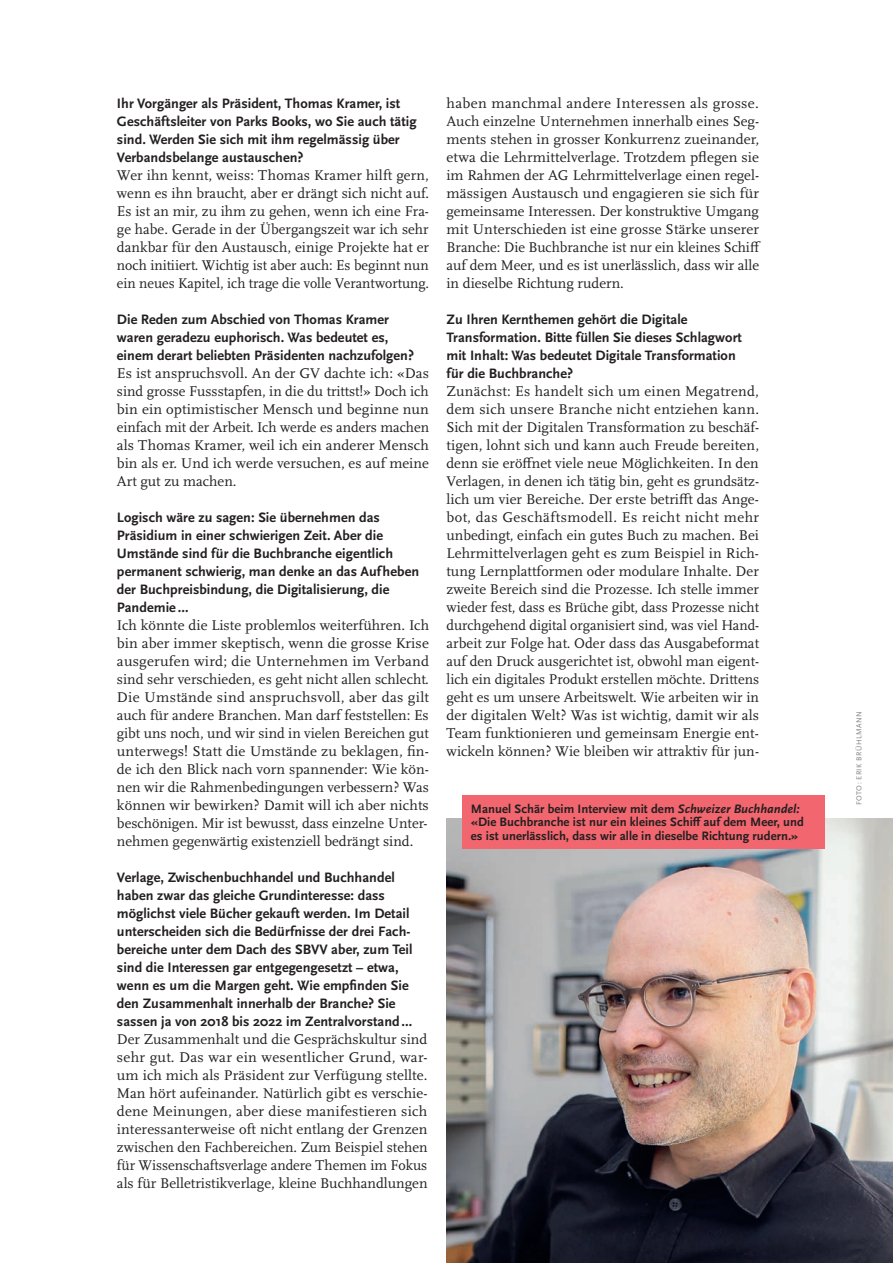
<style>
.page{position:relative;width:893px;height:1263px;background:#fff}
.page>*{position:absolute;margin:0;border:0;box-sizing:border-box;transform-origin:0 0}
.t1{font:14.7px/18px "Scala OT";color:#231f20;text-align:justify}
.t2{font:700 14.25px/18px "Scala Sans OT";letter-spacing:.005em;color:#231f20}
.t3{font:700 12.75px/13.5px "Scala Sans OT";letter-spacing:.005em;color:#231f20}
.t4{font:7.5px "Scala Sans OT";letter-spacing:.06em;color:#808285}
.s1{font-style:italic}
</style>
<div class="page">
<img style="left:446px;top:819px;width:447px;height:444px">
<div style="left:462px;top:795px;width:363px;height:53px;background:#f1666f"></div>
<p class="t2" style="left:117px;top:95px;width:301px">Ihr Vorgänger als Präsident, Thomas Kramer, ist Geschäftsleiter von Parks Books, wo Sie auch tätig sind. Werden Sie sich mit ihm regelmässig über Verbandsbelange austauschen?</p>
<p class="t1" style="left:117px;top:167px;width:314px">Wer ihn kennt, weiss: Thomas Kramer hilft gern, wenn es ihn braucht, aber er drängt sich nicht auf.<br>Es ist an mir, zu ihm zu gehen, wenn ich eine Fra&shy;ge habe. Gerade in der Übergangszeit war ich sehr dankbar für den Austausch, einige Projekte hat er noch initiiert. Wichtig ist aber auch: Es beginnt nun ein neues Kapitel, ich trage die volle Verantwortung.</p>
<p class="t2" style="left:117px;top:311px;width:299px">Die Reden zum Abschied von Thomas Kramer waren geradezu euphorisch. Was bedeutet es, einem derart beliebten Präsidenten nachzufolgen?</p>
<p class="t1" style="left:117px;top:365px;width:314px">Es ist anspruchsvoll. An der GV dachte ich: «Das sind grosse Fussstapfen, in die du trittst!» Doch ich bin ein optimistischer Mensch und beginne nun einfach mit der Arbeit. Ich werde es anders machen als Thomas Kramer, weil ich ein anderer Mensch bin als er. Und ich werde versuchen, es auf meine Art gut zu machen.</p>
<p class="t2" style="left:117px;top:509px;width:304px">Logisch wäre zu sagen: Sie übernehmen das Präsidium in einer schwierigen Zeit. Aber die Umstände sind für die Buchbranche eigentlich permanent schwierig, man denke an das Aufheben der Buchpreisbindung, die Digitalisierung, die Pandemie…</p>
<p class="t1" style="left:117px;top:617px;width:314px">Ich könnte die Liste problemlos weiterführen. Ich bin aber immer skeptisch, wenn die grosse Krise ausgerufen wird; die Unternehmen im Verband sind sehr verschieden, es geht nicht allen schlecht.<br>Die Umstände sind anspruchsvoll, aber das gilt auch für andere Branchen. Man darf feststellen: Es gibt uns noch, und wir sind in vielen Bereichen gut unterwegs! Statt die Umstände zu beklagen, fin&shy;de ich den Blick nach vorn spannender: Wie kön&shy;nen wir die Rahmenbedingungen verbessern? Was können wir bewirken? Damit will ich aber nichts beschönigen. Mir ist bewusst, dass einzelne Unter&shy;nehmen gegenwärtig existenziell bedrängt sind.</p>
<p class="t2" style="left:117px;top:869px;width:297px">Verlage, Zwischenbuchhandel und Buchhandel haben zwar das gleiche Grundinteresse: dass möglichst viele Bücher gekauft werden. Im Detail unterscheiden sich die Bedürfnisse der drei Fach&shy;bereiche unter dem Dach des SBVV aber, zum Teil sind die Interessen gar entgegengesetzt – etwa, wenn es um die Margen geht. Wie empfinden Sie den Zusammenhalt innerhalb der Branche? Sie sassen ja von 2018 bis 2022 im Zentralvorstand…</p>
<p class="t1" style="left:117px;top:1031px;width:312px">Der Zusammenhalt und die Gesprächskultur sind sehr gut. Das war ein wesentlicher Grund, war&shy;um ich mich als Präsident zur Verfügung stellte.<br>Man hört aufeinander. Natürlich gibt es verschie&shy;dene Meinungen, aber diese manifestieren sich interessanterweise oft nicht entlang der Grenzen zwischen den Fachbereichen. Zum Beispiel stehen für Wissenschaftsverlage andere Themen im Fokus als für Belletristikverlage, kleine Buchhandlungen</p>
<p class="t1" style="left:446px;top:95px;width:316px;text-align:left">haben manchmal andere Interessen als grosse.<br>Auch einzelne Unternehmen innerhalb eines Seg&shy;ments stehen in grosser Konkurrenz zueinander, etwa die Lehrmittelverlage. Trotzdem pflegen sie im Rahmen der AG Lehrmittelverlage einen regel&shy;mässigen Austausch und engagieren sie sich für gemeinsame Interessen. Der konstruktive Umgang mit Unterschieden ist eine grosse Stärke unserer Branche: Die Buchbranche ist nur ein kleines Schiff auf dem Meer, und es ist unerlässlich, dass wir alle in dieselbe Richtung rudern.</p>
<p class="t2" style="left:446px;top:311px;width:297px">Zu Ihren Kernthemen gehört die Digitale Transformation. Bitte füllen Sie dieses Schlagwort mit Inhalt: Was bedeutet Digitale Transformation für die Buchbranche?</p>
<p class="t1" style="left:446px;top:383px;width:314px">Zunächst: Es handelt sich um einen Megatrend, dem sich unsere Branche nicht entziehen kann.<br>Sich mit der Digitalen Transformation zu beschäf&shy;tigen, lohnt sich und kann auch Freude bereiten, denn sie eröffnet viele neue Möglichkeiten. In den Verlagen, in denen ich tätig bin, geht es grundsätz&shy;lich um vier Bereiche. Der erste betrifft das Ange&shy;bot, das Geschäftsmodell. Es reicht nicht mehr unbedingt, einfach ein gutes Buch zu machen. Bei Lehrmittelverlagen geht es zum Beispiel in Rich&shy;tung Lernplattformen oder modulare Inhalte. Der zweite Bereich sind die Prozesse. Ich stelle immer wieder fest, dass es Brüche gibt, dass Prozesse nicht durchgehend digital organisiert sind, was viel Hand&shy;arbeit zur Folge hat. Oder dass das Ausgabeformat auf den Druck ausgerichtet ist, obwohl man eigent&shy;lich ein digitales Produkt erstellen möchte. Drittens geht es um unsere Arbeitswelt. Wie arbeiten wir in der digitalen Welt? Was ist wichtig, damit wir als Team funktionieren und gemeinsam Energie ent&shy;wickeln können? Wie bleiben wir attraktiv für jun-</p>
<p class="t3" style="left:471px;top:802px;width:334px">Manuel Schär beim Interview mit dem <span class="s1">Schweizer Buchhandel: </span>«Die Buchbranche ist nur ein kleines Schiff auf dem Meer, und es ist unerlässlich, dass wir alle in dieselbe Richtung rudern.»</p>
<p class="t4" style="left:855px;top:805px;width:96px;rotate:-90deg">FOTO: ERIK BRÜHLMANN</p>
</div>
